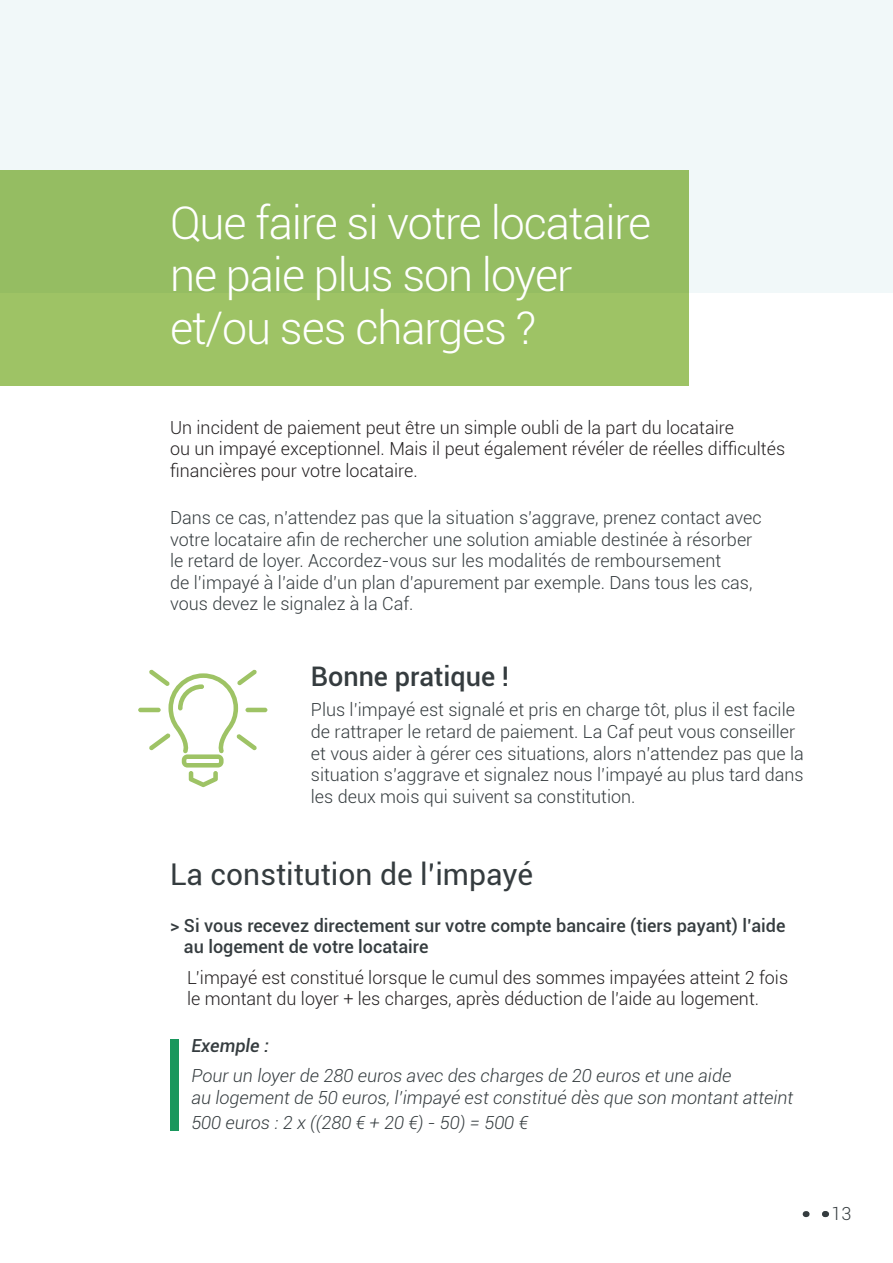
<style>
.page{position:relative;width:893px;height:1263px;background:#fff}
.page>*{position:absolute;margin:0;border:0;box-sizing:border-box;transform-origin:0 0}
.t1{font:300 45px/52.5px "Roboto";letter-spacing:-.025em;color:#fff}
.t2{font:30px "Roboto";color:#353c3f}
.t3{font:500 27px "Roboto";color:#353c3f}
.t4{font:300 18px/21.6px "Roboto";color:#353c3f}
.t5{font:300 18px/21.6px "Roboto";color:#231f20}
.t6{font:italic 300 18px/21.6px "Roboto";color:#353c3f}
.t7{font:500 18px/21.6px "Roboto";color:#353c3f}
.t8{font:italic 500 18px "Roboto";color:#353c3f}
</style>
<div class="page">
<div style="left:0;top:0;width:893px;height:293px;background:#f1f8f9"></div>
<svg style="left:822px;top:1211px;width:4px;height:6px"></svg>
<div style="left:0;top:170px;width:689px;height:216px;background:#95bd62"></div>
<hr style="left:245px;top:708px;width:22px;height:4px;background:#9ec365;border-radius:2px">
<hr style="left:138px;top:708px;width:23px;height:4px;background:#9ec365;border-radius:2px">
<svg style="left:149px;top:670px;width:108px;height:117px"></svg>
<div style="left:170px;top:1040px;width:9px;height:91px;background:#1a975d"></div>
<p class="t1" style="left:170px;top:195px;width:483px">Que faire si votre locataire ne paie plus son loyer et/ou ses charges ?</p>
<p class="t5" style="left:170px;top:416px;width:617px">Un incident de paiement peut être un simple oubli de la part du locataire<br>ou un impayé exceptionnel. Mais il peut également révéler de réelles difficultés financières pour votre locataire.</p>
<p class="t4" style="left:170px;top:506px;width:593px">Dans ce cas, n’attendez pas que la situation s’aggrave, prenez contact avec votre locataire afin de rechercher une solution amiable destinée à résorber le retard de loyer. Accordez-vous sur les modalités de remboursement<br>de l’impayé à l’aide d’un plan d’apurement par exemple. Dans tous les cas, vous devez le signalez à la Caf.</p>
<p class="t3" style="left:311px;top:657px;width:200px">Bonne pratique !</p>
<p class="t4" style="left:311px;top:698px;width:494px">Plus l’impayé est signalé et pris en charge tôt, plus il est facile de rattraper le retard de paiement. La Caf peut vous conseiller et vous aider à gérer ces situations, alors n’attendez pas que la situation s’aggrave et signalez nous l’impayé au plus tard dans les deux mois qui suivent sa constitution.</p>
<p class="t2" style="left:170px;top:853px;width:365px">La constitution de l’impayé</p>
<p class="t7" style="left:184px;top:914px;width:603px;text-indent:-14px">&gt; Si vous recevez directement sur votre compte bancaire (tiers payant) l’aide au logement de votre locataire</p>
<p class="t5" style="left:187px;top:966px;width:603px">L’impayé est constitué lorsque le cumul des sommes impayées atteint 2 fois le montant du loyer + les charges, après déduction de l’aide au logement.</p>
<p class="t8" style="left:191px;top:1033px;width:79px">Exemple :</p>
<p class="t6" style="left:191px;top:1064px;width:603px">Pour un loyer de 280 euros avec des charges de 20 euros et une aide<br>au logement de 50 euros, l’impayé est constitué dès que son montant atteint</p>
<p class="t6" style="left:191px;top:1111px;width:338px">500 euros : 2 x ((280 € + 20 €) - 50) = 500 €</p>
<p class="t4" style="left:832px;top:1203px;width:21px">13</p>
</div>
